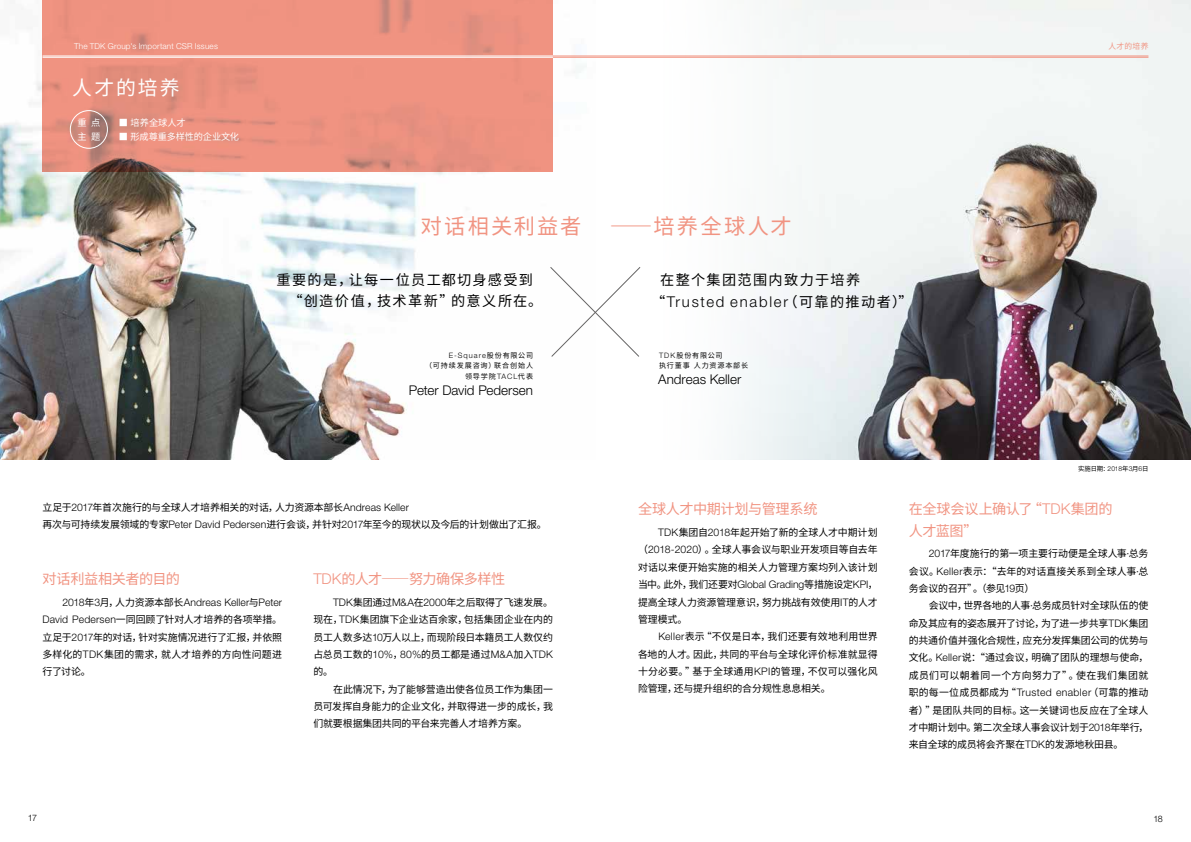
<style>
.page{position:relative;width:1191px;height:842px;background:#fff}
.page>*{position:absolute;margin:0;border:0;box-sizing:border-box;transform-origin:0 0}
.t1{font:21.3px "Source Han Sans CN";letter-spacing:.1em;color:#f19482}
.t2{font:19.8px "Source Han Sans CN";letter-spacing:.105em;color:#fff}
.t3{font:300 14.9px "Helvetica Neue LT Std";letter-spacing:.12em;color:#000}
.t4{font:14.2px/21.3px "Source Han Sans CN";letter-spacing:-.03em;color:#f19482}
.t5{font:14.2px/21.3px "Source Han Sans CN";letter-spacing:.095em;color:#000}
.t6{font:300 13.4px "Helvetica Neue LT Std";color:#000}
.t7{font:300 10.4px "Helvetica Neue LT Std";letter-spacing:.005em;color:#000}
.t8{font:9.9px/17.4px "Source Han Sans CN";letter-spacing:-.01em;color:#000}
.t9{font:9.2px/14.2px "Source Han Sans CN";letter-spacing:-.015em;color:#fff}
.t10{font:300 8.9px "Helvetica Neue LT Std";color:#000}
.t11{font:300 8.2px "Helvetica Neue LT Std";letter-spacing:.015em;color:#fff}
.t12{font:7.8px "Source Han Sans CN";letter-spacing:.025em;color:#f19482}
.t13{font:300 7.4px "Helvetica Neue LT Std";letter-spacing:.14em;color:#000}
.t14{font:7.1px/10.6px "Source Han Sans CN";letter-spacing:.115em;color:#000}
.t15{font:6.4px "Source Han Sans CN";color:#000}
.s1{font-family:"Source Han Sans CN";font-weight:400;font-size:14.2px}
.s2{font-family:"Source Han Sans CN";font-weight:400;font-size:7.1px}
.s3{font-family:"Helvetica Neue LT Std";font-weight:300;font-size:7.4px}
.s4{font-family:"Helvetica Neue LT Std";font-weight:300;font-size:6.7px}
.s5{font-family:"Helvetica Neue LT Std";font-weight:300;font-size:10.4px}
.s6{font-family:"Source Han Sans CN";font-weight:400;font-size:9.9px}
.s7{font-family:"Helvetica Neue LT Std";font-weight:300;font-size:14.9px}
</style>
<div class="page">
<img style="left:0;top:0;width:1191px;height:459px">
<svg style="left:550px;top:267px;width:90px;height:90px"></svg>
<div style="left:43px;top:0;width:510px;height:171px;background:#f19482"></div>
<hr style="left:43px;top:56px;width:510px;height:1px;background:#fff">
<hr style="left:43px;top:57px;width:510px;height:1px;background:#fff">
<hr style="left:553px;top:56px;width:595px;height:1px;background:#f19482">
<hr style="left:553px;top:57px;width:595px;height:1px;background:#f19482">
<div style="left:70px;top:110px;width:38px;height:38px;border:1px solid #fff;border-radius:50%"></div>
<p class="t11" style="left:74px;top:41px;width:145px">The TDK Group's Important CSR Issues</p>
<h2 class="t2" style="left:72px;top:77px;width:109px">人才的培养</h2>
<p class="t9" style="left:119px;top:116px;width:68px">■ 培养全球人才</p>
<p class="t9" style="left:119px;top:130px;width:122px">■ 形成尊重多样性的企业文化</p>
<p class="t9" style="left:77px;top:116px;width:25px">重点主题</p>
<h1 class="t1" style="left:421px;top:214px;width:162px">对话相关利益者</h1>
<h1 class="t1" style="left:609px;top:214px;width:184px">――培养全球人才</h1>
<h3 class="t5" style="left:288px;top:269px;width:255px;text-indent:-12px">重要的是，让每一位员工都切身感受到“创造价值，技术革新”的意义所在。</h3>
<h3 class="t5" style="left:660px;top:270px;width:202px">在整个集团范围内致力于培养</h3>
<h3 class="t3" style="left:651px;top:292px;width:263px"><span class="s1">“</span>Trusted enabler<span class="s1">（可靠的推动者）”</span></h3>
<p class="t13" style="left:449px;top:351px;width:86px">E-Square<span class="s2">股份有限公司</span></p>
<p class="t14" style="left:425px;top:361px;width:110px;text-align:right">（可持续发展咨询）联合创始人领导学院<span class="s3">TACL</span>代表</p>
<h3 class="t6" style="left:409px;top:382px;width:126px">Peter David Pedersen</h3>
<p class="t14" style="left:659px;top:350px;width:91px"><span class="s3">TDK</span>股份有限公司<br>执行董事人力资源本部长</p>
<h3 class="t6" style="left:658px;top:371px;width:85px">Andreas Keller</h3>
<p class="t12" style="left:1108px;top:42px;width:41px">人才的培养</p>
<p class="t15" style="left:1078px;top:465px;width:72px">实施日期：<span class="s4">2018</span>年<span class="s4">3</span>月<span class="s4">6</span>日</p>
<p class="t8" style="left:43px;top:498px;width:506px">立足于<span class="s5">2017</span>年首次施行的与全球人才培养相关的对话，人力资源本部长<span class="s5">Andreas Keller<br></span>再次与可持续发展领域的专家<span class="s5">Peter David Pedersen</span>进行会谈，并针对<span class="s5">2017</span>年至今的现状以及今后的计划做出了汇报。</p>
<h3 class="t4" style="left:43px;top:568px;width:139px">对话利益相关者的目的</h3>
<p class="t7" style="left:43px;top:596px;width:241px"><span class="s6">　　</span>2018<span class="s6">年</span>3<span class="s6">月，人力资源本部长</span>Andreas Keller<span class="s6">与</span>Peter</p>
<p class="t8" style="left:43px;top:611px;width:241px;text-align:justify"><span class="s5">David Pedersen</span>一同回顾了针对人才培养的各项举措。立足于<span class="s5">2017</span>年的对话，针对实施情况进行了汇报，并依照多样化的<span class="s5">TDK</span>集团的需求，就人才培养的方向性问题进行了讨论。</p>
<h3 class="t4" style="left:313px;top:568px;width:193px"><span class="s7">TDK</span>的人才――努力确保多样性</h3>
<p class="t8" style="left:313px;top:594px;width:241px">　　<span class="s5">TDK</span>集团通过<span class="s5">M&amp;A</span>在<span class="s5">2000</span>年之后取得了飞速发展。现在，<span class="s5">TDK</span>集团旗下企业达百余家，包括集团企业在内的员工人数多达<span class="s5">10</span>万人以上，而现阶段日本籍员工人数仅约占总员工数的<span class="s5">10%</span>，<span class="s5">80%</span>的员工都是通过<span class="s5">M&amp;A</span>加入<span class="s5">TDK</span>的。<br>　　在此情况下，为了能够营造出使各位员工作为集团一员可发挥自身能力的企业文化，并取得进一步的成长，我们就要根据集团共同的平台来完善人才培养方案。</p>
<h3 class="t4" style="left:638px;top:499px;width:181px">全球人才中期计划与管理系统</h3>
<p class="t8" style="left:638px;top:524px;width:241px">　　<span class="s5">TDK</span>集团自<span class="s5">2018</span>年起开始了新的全球人才中期计划（<span class="s5">2018-2020</span>）。全球人事会议与职业开发项目等自去年对话以来便开始实施的相关人力管理方案均列入该计划当中。此外，我们还要对<span class="s5">Global Grading</span>等措施设定<span class="s5">KPI</span>，提高全球人力资源管理意识，努力挑战有效使用<span class="s5">IT</span>的人才管理模式。<br>　　<span class="s5">Keller</span>表示“不仅是日本，我们还要有效地利用世界各地的人才。因此，共同的平台与全球化评价标准就显得十分必要。”基于全球通用<span class="s5">KPI</span>的管理，不仅可以强化风险管理，还与提升组织的合分规性息息相关。</p>
<h3 class="t4" style="left:909px;top:499px;width:205px">在全球会议上确认了“<span class="s7">TDK</span>集团的人才蓝图”</h3>
<p class="t8" style="left:909px;top:545px;width:241px">　　<span class="s5">2017</span>年度施行的第一项主要行动便是全球人事<span class="s5">·</span>总务会议。<span class="s5">Keller</span>表示：“去年的对话直接关系到全球人事<span class="s5">·</span>总务会议的召开”。（参见<span class="s5">19</span>页）<br>　　会议中，世界各地的人事<span class="s5">·</span>总务成员针对全球队伍的使命及其应有的姿态展开了讨论，为了进一步共享<span class="s5">TDK</span>集团的共通价值并强化合规性，应充分发挥集团公司的优势与文化。<span class="s5">Keller</span>说：“通过会议，明确了团队的理想与使命，成员们可以朝着同一个方向努力了”。使在我们集团就职的每一位成员都成为“<span class="s5">Trusted enabler</span>（可靠的推动者）”是团队共同的目标。这一关键词也反应在了全球人才中期计划中。第二次全球人事会议计划于<span class="s5">2018</span>年举行，来自全球的成员将会齐聚在<span class="s5">TDK</span>的发源地秋田县。</p>
<p class="t10" style="left:28px;top:813px;width:11px">17</p>
<p class="t10" style="left:1153px;top:813px;width:11px">18</p>
</div>
